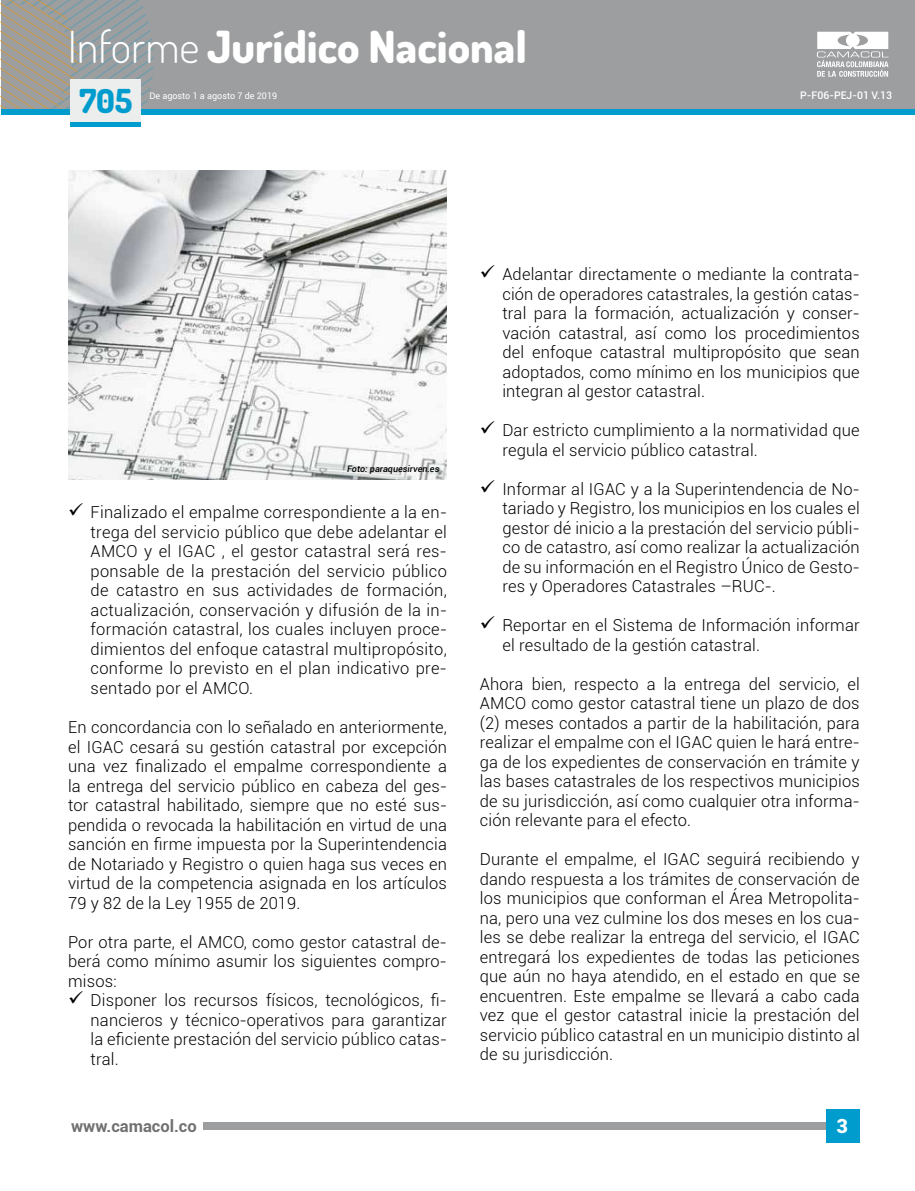
<style>
.page{position:relative;width:915px;height:1191px;background:#fff}
.page>*{position:absolute;margin:0;border:0;box-sizing:border-box;transform-origin:0 0}
.t1{font:800 44.25px "Dosis";color:#fff}
.t2{font:800 33px "Dosis";color:#009cce}
.t3{font:900 19.5px "Roboto";color:#fff}
.t4{font:300 16.5px/19.5px "Roboto";letter-spacing:.01em;color:#000;text-align:justify}
.t5{font:700 16.5px "Roboto";color:#707172}
.t6{font:500 10.5px "Roboto";color:#fff}
.t7{font:9px "Roboto";color:#fff}
.t8{font:italic 500 9px "Roboto";color:#000}
.s1{font-weight:300}
</style>
<div class="page">
<div style="left:203px;top:1122px;width:655px;height:7px;background:#9c9e9f"></div>
<div style="left:825px;top:1109px;width:33px;height:34px;background:#009cce"></div>
<div style="left:1px;top:0;width:913px;height:108px;background:#9c9e9f"></div>
<div style="left:1px;top:109px;width:913px;height:5px;background:#009cce"></div>
<svg style="left:1px;top:0;width:158px;height:109px"></svg>
<svg style="left:817px;top:32px;width:71px;height:45px"></svg>
<div style="left:70px;top:122px;width:70px;height:5px;background:#009cce"></div>
<div style="left:70px;top:79px;width:70px;height:43px;background:#eceded"></div>
<img style="left:68px;top:170px;width:378px;height:309px">
<h1 class="t1" style="left:68px;top:18px;width:460px"><span class="s1">Informe</span> Jurídico Nacional</h1>
<h2 class="t2" style="left:79px;top:80px;width:54px">705</h2>
<p class="t7" style="left:149px;top:90px;width:129px">De agosto 1 a agosto 7 de 2019</p>
<p class="t6" style="left:800px;top:87px;width:93px">P-F06-PEJ-01 V.13</p>
<p class="t8" style="left:347px;top:462px;width:94px">Foto: paraquesirven.es</p>
<p class="t4" style="left:91px;top:502px;width:358px;text-indent:-22px">✓ Finalizado el empalme correspondiente a la en&shy;trega del servicio público que debe adelantar el AMCO y el IGAC , el gestor catastral será res&shy;ponsable de la prestación del servicio público de catastro en sus actividades de formación, actualización, conservación y difusión de la in&shy;formación catastral, los cuales incluyen proce&shy;dimientos del enfoque catastral multipropósito, conforme lo previsto en el plan indicativo pre&shy;sentado por el AMCO.</p>
<p class="t4" style="left:68px;top:717px;width:380px">En concordancia con lo señalado en anteriormente, el IGAC cesará su gestión catastral por excepción una vez finalizado el empalme correspondiente a la entrega del servicio público en cabeza del ges&shy;tor catastral habilitado, siempre que no esté sus&shy;pendida o revocada la habilitación en virtud de una sanción en firme impuesta por la Superintendencia de Notariado y Registro o quien haga sus veces en virtud de la competencia asignada en los artículos 79 y 82 de la Ley 1955 de 2019.</p>
<p class="t4" style="left:68px;top:931px;width:380px">Por otra parte, el AMCO, como gestor catastral de&shy;berá como mínimo asumir los siguientes compro&shy;misos:</p>
<p class="t4" style="left:91px;top:990px;width:358px;text-indent:-22px">✓ Disponer los recursos físicos, tecnológicos, fi&shy;nancieros y técnico-operativos para garantizar la eficiente prestación del servicio público catas&shy;tral.</p>
<p class="t4" style="left:502px;top:264px;width:359px;text-indent:-22px">✓ Adelantar directamente o mediante la contrata&shy;ción de operadores catastrales, la gestión catas&shy;tral para la formación, actualización y conser&shy;vación catastral, así como los procedimientos del enfoque catastral multipropósito que sean adoptados, como mínimo en los municipios que integran al gestor catastral.</p>
<p class="t4" style="left:502px;top:420px;width:359px;text-indent:-22px">✓ Dar estricto cumplimiento a la normatividad que regula el servicio público catastral.</p>
<p class="t4" style="left:502px;top:478px;width:359px;text-indent:-22px">✓ Informar al IGAC y a la Superintendencia de No&shy;tariado y Registro, los municipios en los cuales el gestor dé inicio a la prestación del servicio públi&shy;co de catastro, así como realizar la actualización de su información en el Registro Único de Gesto&shy;res y Operadores Catastrales –RUC-.</p>
<p class="t4" style="left:502px;top:615px;width:359px;text-indent:-22px">✓ Reportar en el Sistema de Información informar el resultado de la gestión catastral.</p>
<p class="t4" style="left:479px;top:673px;width:381px">Ahora bien, respecto a la entrega del servicio, el AMCO como gestor catastral tiene un plazo de dos (2) meses contados a partir de la habilitación, para realizar el empalme con el IGAC quien le hará entre&shy;ga de los expedientes de conservación en trámite y las bases catastrales de los respectivos municipios de su jurisdicción, así como cualquier otra informa&shy;ción relevante para el efecto.</p>
<p class="t4" style="left:479px;top:849px;width:381px">Durante el empalme, el IGAC seguirá recibiendo y dando respuesta a los trámites de conservación de los municipios que conforman el Área Metropolita&shy;na, pero una vez culmine los dos meses en los cua&shy;les se debe realizar la entrega del servicio, el IGAC entregará los expedientes de todas las peticiones que aún no haya atendido, en el estado en que se encuentren. Este empalme se llevará a cabo cada vez que el gestor catastral inicie la prestación del servicio público catastral en un municipio distinto al de su jurisdicción.</p>
<p class="t3" style="left:836px;top:1112px;width:13px">3</p>
<p class="t5" style="left:71px;top:1114px;width:127px">www.camacol.co</p>
<p class="t3" style="left:836px;top:1114px;width:13px">1</p>
</div>
